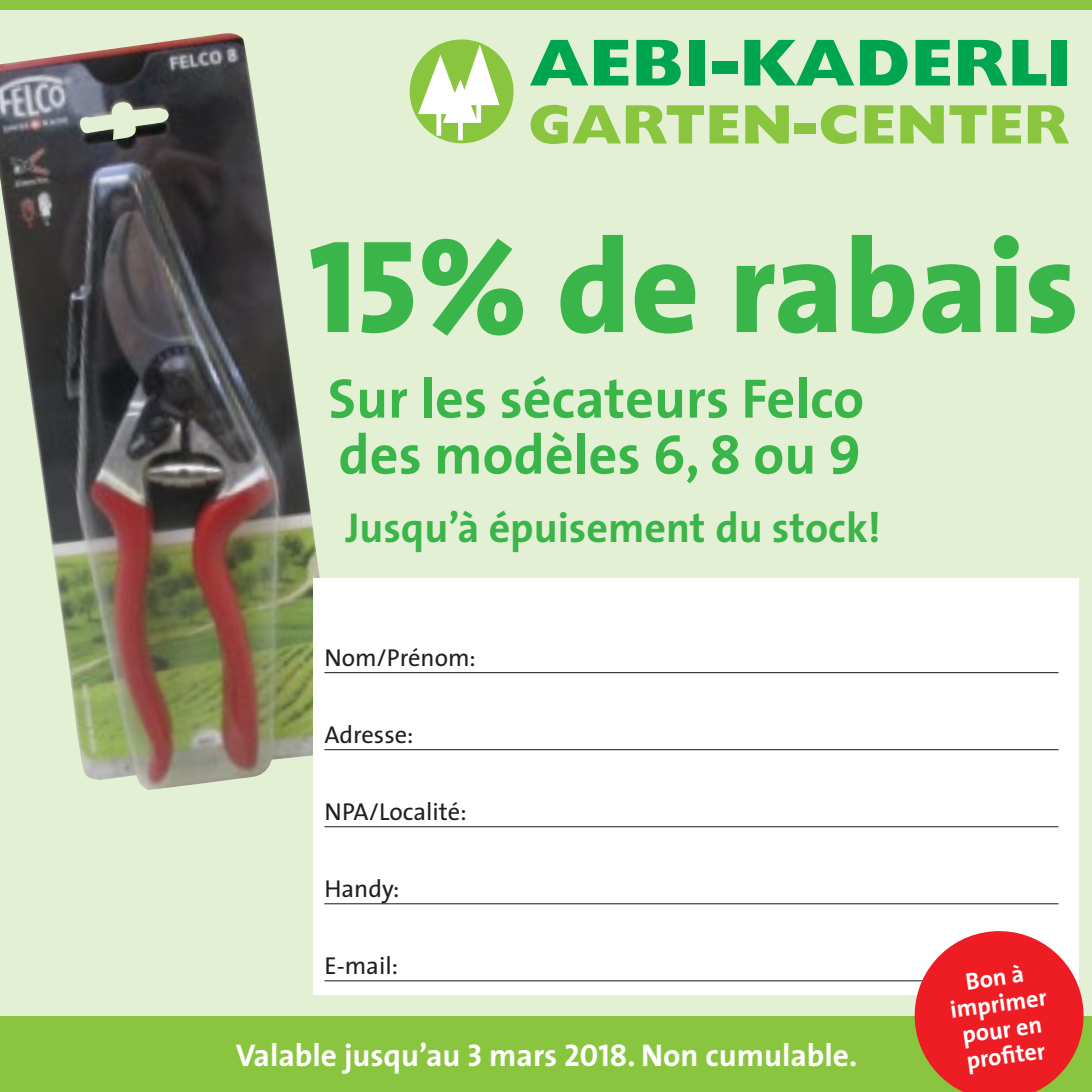
<style>
.page{position:relative;width:1092px;height:1092px;background:#fff}
.page>*{position:absolute;margin:0;border:0;box-sizing:border-box;transform-origin:0 0}
.Titel_klein_schwarz{font:800 133px "The Sans";color:#3ab54a}
.Titel_klein_schwarz-2{font:700 56px/56px "The Sans";color:#3ab54a}
.Titel_klein_schwarz-3{font:700 42px "The Sans";color:#3ab54a}
.Grundtext_UG4{font:700 31.5px "The Sans";color:#fff}
.Grundtext_UG4-2{font:24.5px "The Sans";color:#231f20}
.t1{font:700 24.15px/26.2px "The Sans";color:#fff;text-align:center}
.s1{font-family:"The Sans Extra Bold Caps";font-weight:400}
.s2{font-family:"The Sans Bold Caps";font-weight:400}
</style>
<div class="page">
<div style="left:0;top:0;width:1091px;height:1020px;background:#e4f0d4"></div>
<div style="left:409px;top:39px;width:104px;height:104px;background:#89c53f;border-radius:50%"></div>
<svg style="left:418px;top:45px;width:81px;height:95px"></svg>
<svg style="left:530px;top:40px;width:58px;height:45px"></svg>
<svg style="left:594px;top:40px;width:34px;height:45px"></svg>
<svg style="left:636px;top:40px;width:44px;height:45px"></svg>
<div style="left:688px;top:40px;width:16px;height:45px;background:#00a54f"></div>
<div style="left:711px;top:62px;width:26px;height:12px;background:#00a54f"></div>
<svg style="left:744px;top:40px;width:163px;height:45px"></svg>
<svg style="left:915px;top:40px;width:34px;height:45px"></svg>
<svg style="left:958px;top:40px;width:88px;height:45px"></svg>
<div style="left:1051px;top:40px;width:16px;height:45px;background:#00a54f"></div>
<svg style="left:530px;top:105px;width:208px;height:39px"></svg>
<svg style="left:745px;top:105px;width:43px;height:38px"></svg>
<div style="left:794px;top:124px;width:22px;height:10px;background:#89c53f"></div>
<svg style="left:820px;top:105px;width:36px;height:39px"></svg>
<svg style="left:864px;top:105px;width:29px;height:38px"></svg>
<svg style="left:900px;top:105px;width:43px;height:38px"></svg>
<svg style="left:949px;top:105px;width:37px;height:38px"></svg>
<svg style="left:992px;top:105px;width:28px;height:38px"></svg>
<svg style="left:1027px;top:105px;width:41px;height:38px"></svg>
<div style="left:0;top:1015px;width:1091px;height:76px;background:#89c53f"></div>
<div style="left:0;top:0;width:1091px;height:10px;background:#89c53f"></div>
<img style="left:0;top:33px;width:320px;height:757px">
<div style="left:313px;top:578px;width:766px;height:417px;background:#fff"></div>
<hr style="left:324px;top:672px;width:734px;height:1px;background:#231f20">
<hr style="left:324px;top:749px;width:734px;height:1px;background:#231f20">
<hr style="left:324px;top:826px;width:734px;height:1px;background:#231f20">
<hr style="left:324px;top:903px;width:734px;height:1px;background:#231f20">
<hr style="left:324px;top:980px;width:734px;height:1px;background:#231f20">
<svg style="left:911px;top:931px;width:175px;height:160px"></svg>
<p class="Titel_klein_schwarz" style="left:308px;top:175px;width:772px"><span class="s1">15</span>% de rabais</p>
<p class="Titel_klein_schwarz-2" style="left:328px;top:369px;width:537px">Sur les sécateurs Felco des modèles <span class="s2">6, 8</span> ou <span class="s2">9</span></p>
<p class="Titel_klein_schwarz-3" style="left:345px;top:492px;width:537px">Jusqu’à épuisement du stock!</p>
<p class="Grundtext_UG4-2" style="left:324px;top:637px;width:153px">Nom/Prénom:</p>
<p class="Grundtext_UG4-2" style="left:324px;top:714px;width:91px">Adresse:</p>
<p class="Grundtext_UG4-2" style="left:324px;top:791px;width:144px">NPA/Localité:</p>
<p class="Grundtext_UG4-2" style="left:324px;top:868px;width:77px">Handy:</p>
<p class="Grundtext_UG4-2" style="left:324px;top:945px;width:75px">E-mail:</p>
<p class="t1" style="left:944px;top:970px;width:99px;rotate:-8deg">Bon à imprimer pour en profi ter</p>
<p class="Grundtext_UG4" style="left:236px;top:1028px;width:623px">Valable jusqu’au <span class="s2">3</span> mars <span class="s2">2018</span>. Non cumulable.</p>
</div>
